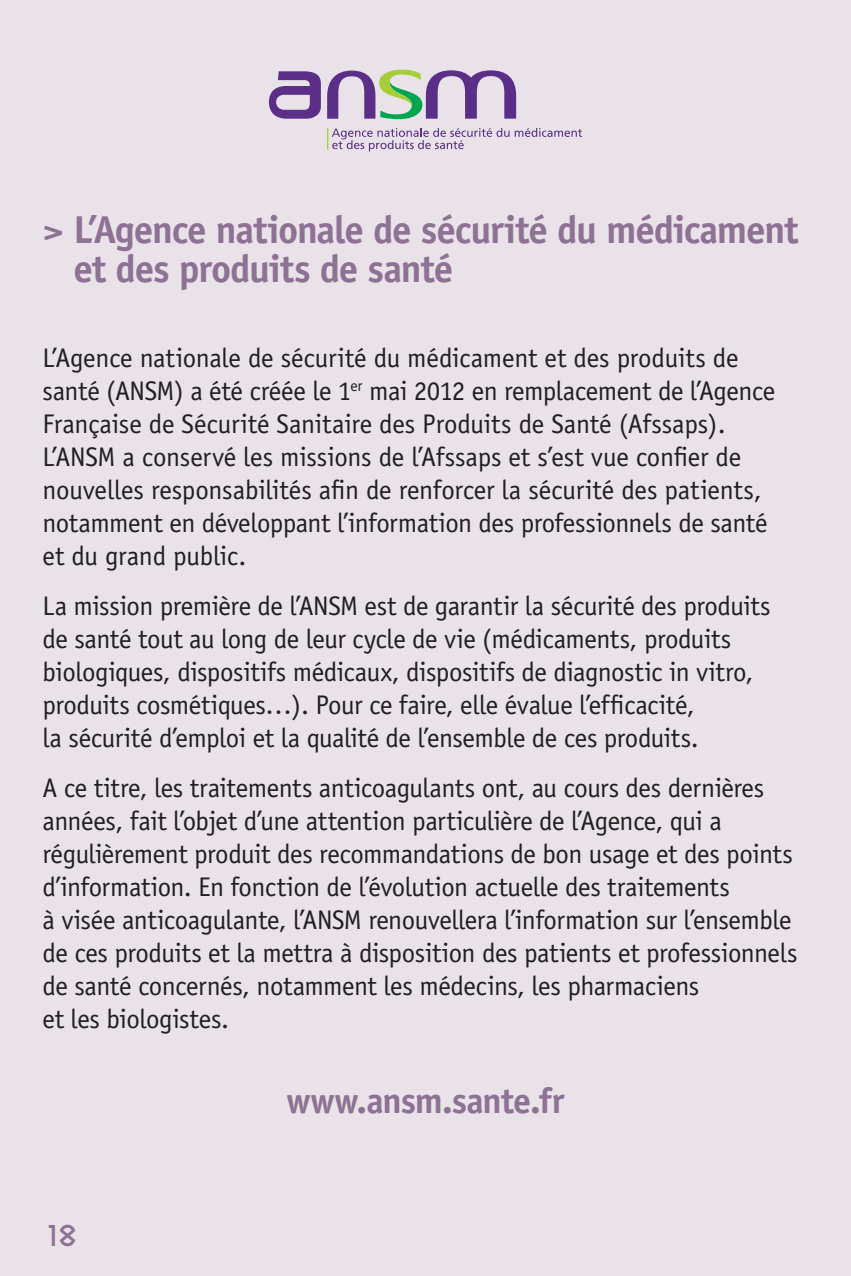
<style>
.page{position:relative;width:851px;height:1276px;background:#fff}
.page>*{position:absolute;margin:0;border:0;box-sizing:border-box;transform-origin:0 0}
.t1{font:700 39px/39px "Officina Sans";letter-spacing:-.03em;color:#8e7294}
.t2{font:700 36px "Officina Sans";letter-spacing:-.03em;color:#8e7294}
.t3{font:30px "Poussage";color:#8e7294}
.t4{font:27px/33px "Officina Sans";letter-spacing:-.015em;color:#231f20}
</style>
<div class="page">
<div style="left:0;top:0;width:850px;height:1276px;background:#e9e3e9"></div>
<svg style="left:327px;top:70px;width:189px;height:49px"></svg>
<svg style="left:269px;top:71px;width:52px;height:48px"></svg>
<svg style="left:327px;top:128px;width:255px;height:23px"></svg>
<p class="t1" style="left:73px;top:210px;width:726px;text-indent:-31px">&gt; L’Agence nationale de sécurité du médicament et des produits de santé</p>
<p class="t4" style="left:43px;top:341px;width:734px">L’Agence nationale de sécurité du médicament et des produits de santé (ANSM) a été créée le 1<sup>er</sup> mai 2012 en remplacement de l’Agence Française de Sécurité Sanitaire des Produits de Santé (Afssaps).<br>L’ANSM a conservé les missions de l’Afssaps et s’est vue confier de nouvelles responsabilités afin de renforcer la sécurité des patients, notamment en développant l’information des professionnels de santé et du grand public.</p>
<p class="t4" style="left:43px;top:589px;width:729px">La mission première de l’ANSM est de garantir la sécurité des produits de santé tout au long de leur cycle de vie (médicaments, produits biologiques, dispositifs médicaux, dispositifs de diagnostic in vitro, produits cosmétiques…). Pour ce faire, elle évalue l’efficacité,<br>la sécurité d’emploi et la qualité de l’ensemble de ces produits.</p>
<p class="t4" style="left:43px;top:771px;width:756px">A ce titre, les traitements anticoagulants ont, au cours des dernières années, fait l’objet d’une attention particulière de l’Agence, qui a régulièrement produit des recommandations de bon usage et des points d’information. En fonction de l’évolution actuelle des traitements<br>à visée anticoagulante, l’ANSM renouvellera l’information sur l’ensemble de ces produits et la mettra à disposition des patients et professionnels de santé concernés, notamment les médecins, les pharmaciens<br>et les biologistes.</p>
<p class="t3" style="left:44px;top:1217px;width:32px">18</p>
<p class="t2" style="left:286px;top:1078px;width:279px">www.ansm.sante.fr</p>
</div>
